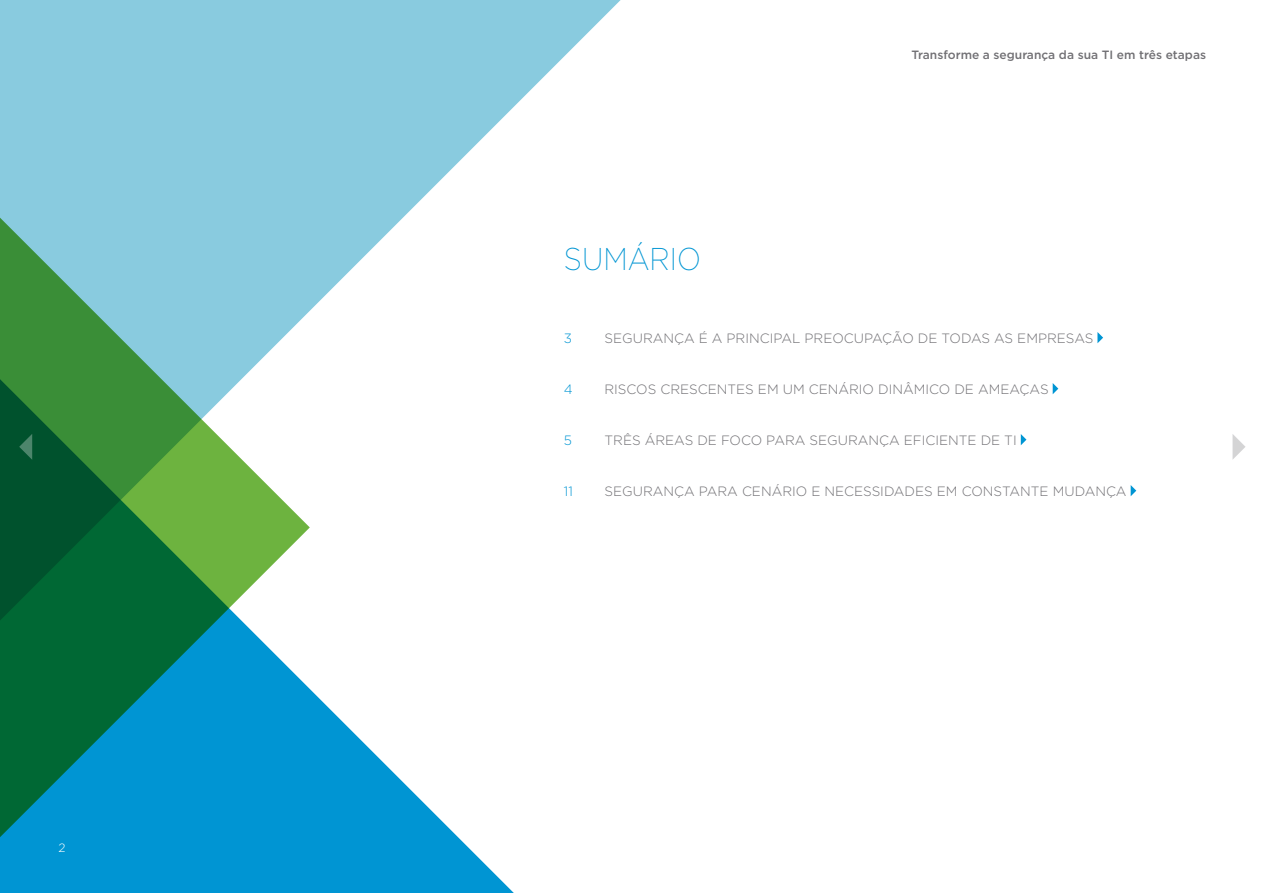
<style>
.page{position:relative;width:1263px;height:893px;background:#fff}
.page>*{position:absolute;margin:0;border:0;box-sizing:border-box;transform-origin:0 0}
.t1{font:300 31.5px "Gotham Ex";color:#0095d3;scale:.89 1}
.t2{font:300 13.5px "Gotham";color:#717074}
.t3{font:300 13.5px "Gotham";color:#0095d3}
.t4{font:500 12px "Gotham";color:#717074}
.t5{font:300 12px "Gotham";color:#fff}
</style>
<div class="page">
<svg style="left:0;top:0;width:621px;height:311px;fill:#89cbdf"></svg>
<svg style="left:0;top:689px;width:514px;height:204px;fill:#0095d3"></svg>
<svg style="left:0;top:201px;width:310px;height:653px;background:#449e8f"></svg>
<svg style="left:1097px;top:332px;width:6px;height:11px"></svg>
<svg style="left:1053px;top:383px;width:5px;height:11px"></svg>
<svg style="left:1021px;top:434px;width:5px;height:11px"></svg>
<svg style="left:1131px;top:485px;width:5px;height:11px"></svg>
<svg style="left:1232px;top:434px;width:13px;height:26px"></svg>
<svg style="left:19px;top:434px;width:13px;height:26px"></svg>
<p class="t5" style="left:58px;top:840px;width:9px">2</p>
<h1 class="t1" style="left:564px;top:242px;width:155px">SUMÁRIO</h1>
<p class="t4" style="left:911px;top:46px;width:296px">Transforme a segurança da sua TI em três etapas</p>
<p class="t3" style="left:564px;top:329px;width:10px">3</p>
<p class="t3" style="left:564px;top:380px;width:10px">4</p>
<p class="t3" style="left:564px;top:431px;width:10px">5</p>
<p class="t3" style="left:564px;top:482px;width:11px">11</p>
<p class="t2" style="left:604px;top:330px;width:490px">SEGURANÇA É A PRINCIPAL PREOCUPAÇÃO DE TODAS AS EMPRESAS</p>
<p class="t2" style="left:604px;top:381px;width:446px">RISCOS CRESCENTES EM UM CENÁRIO DINÂMICO DE AMEAÇAS</p>
<p class="t2" style="left:604px;top:432px;width:414px">TRÊS ÁREAS DE FOCO PARA SEGURANÇA EFICIENTE DE TI</p>
<p class="t2" style="left:604px;top:483px;width:524px">SEGURANÇA PARA CENÁRIO E NECESSIDADES EM CONSTANTE MUDANÇA</p>
</div>
